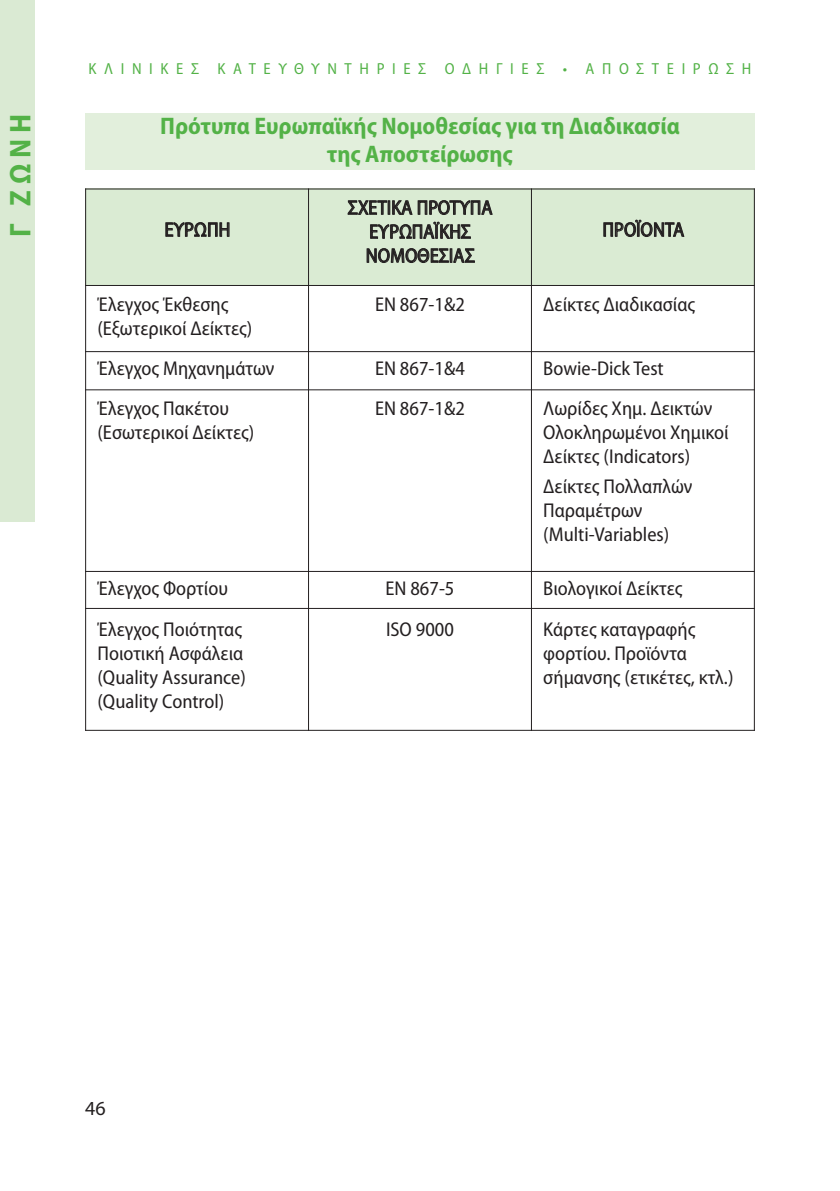
<style>
.page{position:relative;width:840px;height:1191px;background:#fff}
.page>*{position:absolute;margin:0;border:0;box-sizing:border-box;transform-origin:0 0}
.t1{font:700 semi-condensed 30px "Myriad Pro";color:#53b247}
.t2{font:700 semi-condensed 24px/28px "Myriad Pro";color:#53b247;text-align:center}
.t3{font:semi-condensed 20px/24px "Myriad Pro";color:#231f20}
.t4{font:20px "Myriad Pro";color:#231f20}
.t5{font:semi-condensed 16px "Myriad Pro";letter-spacing:.475em;color:#53b247}
</style>
<div class="page">
<div style="left:85px;top:113px;width:669px;height:57px;background:#e2efdc"></div>
<div style="left:85px;top:188px;width:223px;height:97px;background:#daebd3"></div>
<svg style="left:165px;top:222px;width:64px;height:15px"></svg>
<div style="left:308px;top:188px;width:223px;height:97px;background:#daebd3"></div>
<svg style="left:347px;top:200px;width:145px;height:63px"></svg>
<div style="left:531px;top:188px;width:223px;height:97px;background:#daebd3"></div>
<svg style="left:603px;top:219px;width:81px;height:18px"></svg>
<hr style="left:85px;top:188px;width:1px;height:543px;background:#231f20">
<hr style="left:308px;top:188px;width:1px;height:543px;background:#231f20">
<hr style="left:530px;top:188px;width:1px;height:543px;background:#231f20">
<hr style="left:753px;top:188px;width:1px;height:543px;background:#231f20">
<hr style="left:85px;top:188px;width:669px;height:1px;background:#231f20">
<hr style="left:85px;top:285px;width:669px;height:1px;background:#231f20">
<hr style="left:85px;top:351px;width:669px;height:1px;background:#231f20">
<hr style="left:85px;top:389px;width:669px;height:1px;background:#231f20">
<hr style="left:85px;top:571px;width:669px;height:1px;background:#231f20">
<hr style="left:85px;top:608px;width:669px;height:1px;background:#231f20">
<hr style="left:85px;top:730px;width:669px;height:1px;background:#231f20">
<div style="left:0;top:0;width:34px;height:522px;background:#daead3"></div>
<h1 class="t1" style="left:9px;top:237px;width:125px;rotate:-90deg">Γ ΖΩΝΗ</h1>
<p class="t5" style="left:88px;top:63px;width:664px">ΚΛΙΝΙΚΕΣ ΚΑΤΕΥΘΥΝΤΗΡΙΕΣ ΟΔΗΓΙΕΣ • ΑΠΟΣΤΕΙΡΩΣΗ</p>
<p class="t2" style="left:160px;top:114px;width:521px">Πρότυπα Ευρωπαϊκής Νομοθεσίας για τη Διαδικασία της Αποστείρωσης</p>
<p class="t3" style="left:164px;top:219px;width:67px">ΕΥΡΩΠΗ</p>
<p class="t3" style="left:347px;top:197px;width:146px;text-align:center">ΣΧΕΤΙΚΑ ΠΡΟΤΥΠΑ<br>ΕΥΡΩΠΑΪΚΗΣ<br>ΝΟΜΟΘΕΣΙΑΣ</p>
<p class="t3" style="left:602px;top:219px;width:83px">ΠΡΟΪΟΝΤΑ</p>
<p class="t3" style="left:97px;top:294px;width:156px">Έλεγχος Έκθεσης (Εξωτερικοί Δείκτες)</p>
<p class="t3" style="left:375px;top:294px;width:91px">ΕΝ 867-1&amp;2</p>
<p class="t3" style="left:543px;top:294px;width:153px">Δείκτες Διαδικασίας</p>
<p class="t3" style="left:97px;top:358px;width:178px">Έλεγχος Μηχανημάτων</p>
<p class="t3" style="left:375px;top:358px;width:91px">ΕΝ 867-1&amp;4</p>
<p class="t3" style="left:543px;top:358px;width:122px">Bowie-Dick Test</p>
<p class="t3" style="left:97px;top:398px;width:158px">Έλεγχος Πακέτου (Εσωτερικοί Δείκτες)</p>
<p class="t3" style="left:375px;top:398px;width:91px">ΕΝ 867-1&amp;2</p>
<p class="t3" style="left:543px;top:398px;width:187px">Λωρίδες Χημ. Δεικτών<br>Ολοκληρωμένοι Χημικοί<br>Δείκτες (Indicators)</p>
<p class="t3" style="left:543px;top:476px;width:151px">Δείκτες Πολλαπλών<br>Παραμέτρων (Multi-Variables)</p>
<p class="t3" style="left:97px;top:578px;width:132px">Έλεγχος Φορτίου</p>
<p class="t3" style="left:385px;top:578px;width:70px">ΕΝ 867-5</p>
<p class="t3" style="left:543px;top:578px;width:141px">Βιολογικοί Δείκτες</p>
<p class="t3" style="left:97px;top:619px;width:150px">Έλεγχος Ποιότητας<br>Ποιοτική Ασφάλεια (Quality Assurance) (Quality Control)</p>
<p class="t3" style="left:386px;top:619px;width:69px">ISO 9000</p>
<p class="t3" style="left:543px;top:619px;width:192px">Κάρτες καταγραφής φορτίου. Προϊόντα σήμανσης (ετικέτες, κτλ.)</p>
<p class="t4" style="left:85px;top:1101px;width:22px">46</p>
</div>
